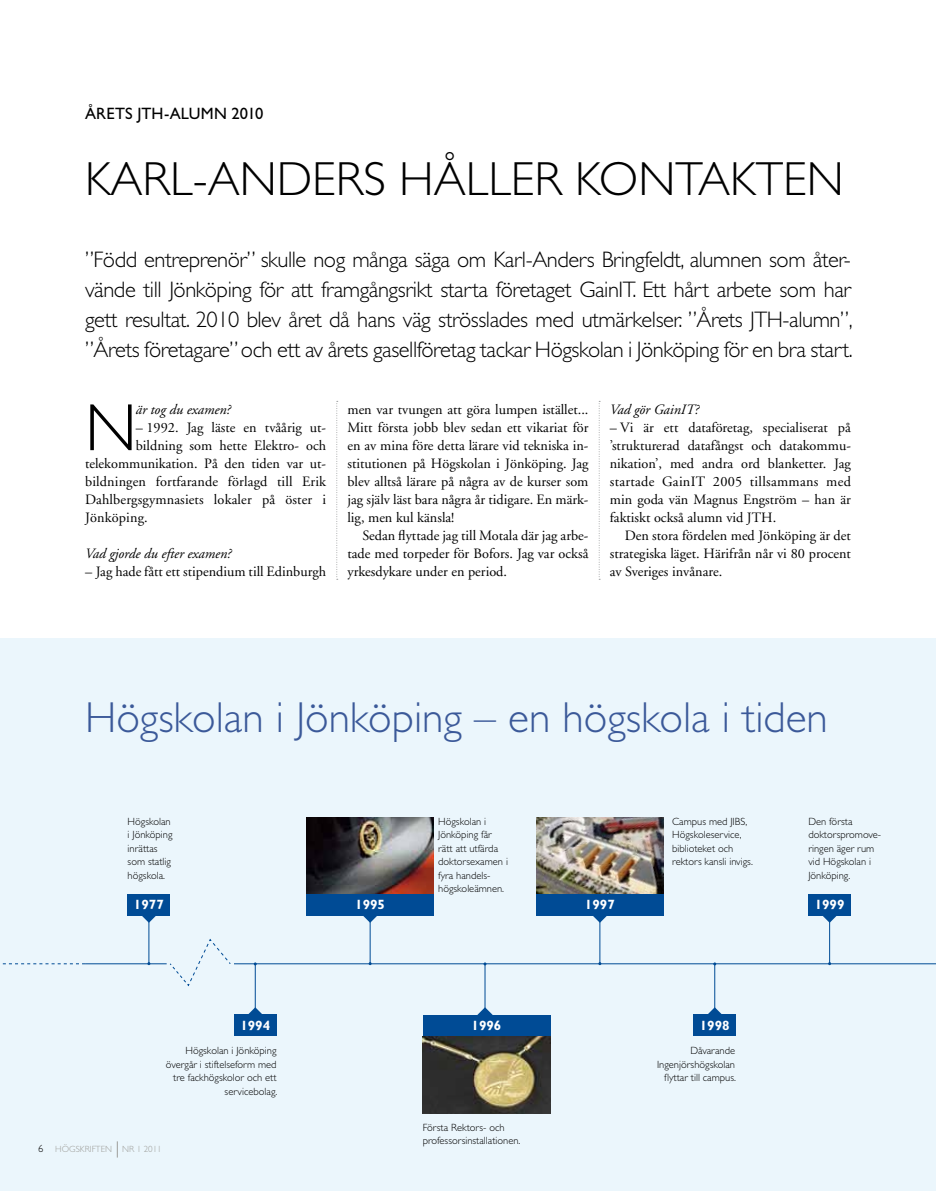
<style>
.page{position:relative;width:936px;height:1191px;background:#fff}
.page>*{position:absolute;margin:0;border:0;box-sizing:border-box;transform-origin:0 0}
.t1{font:300 67.05px "Gill Sans Std";color:#000}
.t2{font:300 48px "Gill Sans Std";color:#000}
.t3{font:300 43.5px "Gill Sans Std";color:#3b5999}
.t4{font:300 22.5px/30px "Gill Sans Std";letter-spacing:-.02em;color:#000;text-align:justify}
.t5{font:16.5px "Gill Sans";color:#000}
.t6{font:14.25px/18px "Adobe Garamond";color:#000;text-align:justify}
.t7{font:italic 14.25px "Adobe Garamond";color:#000}
.t8{font:700 13.5px "Gill Sans Std";color:#fff}
.t9{font:300 10.5px/13.5px "Gill Sans Std";color:#000}
.t10{font:300 9px "Gill Sans Std";color:#9d9d99}
.s1{font-size:10.5px;color:#000}
</style>
<div class="page">
<div style="left:0;top:639px;width:935px;height:552px;background:#ebf6fc"></div>
<hr style="left:370px;top:915px;width:1px;height:48px;background:#004b95">
<hr style="left:148px;top:915px;width:1px;height:48px;background:#004b95">
<hr style="left:599px;top:915px;width:1px;height:48px;background:#004b95">
<hr style="left:829px;top:915px;width:1px;height:48px;background:#004b95">
<img style="left:306px;top:817px;width:128px;height:77px">
<img style="left:536px;top:817px;width:127px;height:77px">
<hr style="left:234px;top:963px;width:701px;height:1px;background:#004b95">
<svg style="left:170px;top:938px;width:61px;height:48px"></svg>
<hr style="left:85px;top:963px;width:82px;height:1px;background:#004b95">
<svg style="left:248px;top:1007px;width:14px;height:7px"></svg>
<svg style="left:478px;top:1007px;width:14px;height:7px"></svg>
<svg style="left:708px;top:1007px;width:14px;height:7px"></svg>
<svg style="left:141px;top:915px;width:15px;height:7px"></svg>
<svg style="left:362px;top:915px;width:16px;height:7px"></svg>
<svg style="left:592px;top:915px;width:15px;height:7px"></svg>
<svg style="left:822px;top:915px;width:15px;height:7px"></svg>
<hr style="left:484px;top:964px;width:1px;height:48px;background:#004b95">
<hr style="left:714px;top:964px;width:1px;height:48px;background:#004b95">
<div style="left:234px;top:1014px;width:42px;height:22px;background:#004b95"></div>
<div style="left:422px;top:1014px;width:128px;height:22px;background:#004b95"></div>
<div style="left:693px;top:1014px;width:43px;height:22px;background:#004b95"></div>
<div style="left:128px;top:894px;width:42px;height:21px;background:#004b95"></div>
<div style="left:306px;top:894px;width:128px;height:21px;background:#004b95"></div>
<div style="left:536px;top:894px;width:127px;height:21px;background:#004b95"></div>
<div style="left:808px;top:894px;width:42px;height:21px;background:#004b95"></div>
<hr style="left:255px;top:964px;width:1px;height:48px;background:#004b95">
<svg style="left:2px;top:963px;width:83px;height:1px"></svg>
<svg style="left:336px;top:401px;width:2px;height:179px"></svg>
<svg style="left:598px;top:401px;width:2px;height:179px"></svg>
<svg style="left:117px;top:1141px;width:1px;height:16px"></svg>
<img style="left:422px;top:1036px;width:128px;height:77px">
<p class="t5" style="left:85px;top:104px;width:21px">ÅRETS</p>
<p class="t5" style="left:137px;top:104px;width:45px">JTH-ALUMN</p>
<p class="t5" style="left:231px;top:104px;width:33px">2010</p>
<h2 class="t2" style="left:85px;top:152px;width:760px">KARL-ANDERS HÅLLER KONTAKTEN</h2>
<p class="t4" style="left:85px;top:245px;width:769px">”Född entreprenör” skulle nog många säga om Karl-Anders Bringfeldt, alumnen som åter&shy;vände till Jönköping för att framgångsrikt starta företaget GainIT. Ett hårt arbete som har gett resultat. 2010 blev året då hans väg strösslades med utmärkelser. ”Årets JTH-alumn”, ”Årets företagare” och ett av årets gasellföretag tackar Högskolan i Jönköping för en bra start.</p>
<h1 class="t1" style="left:85px;top:390px;width:53px">N</h1>
<p class="t7" style="left:136px;top:402px;width:96px">är tog du examen?</p>
<p class="t6" style="left:136px;top:419px;width:192px">– 1992. Jag läste en tvåårig ut-</p>
<p class="t6" style="left:136px;top:437px;width:192px">bildning som hette Elektro- och</p>
<p class="t6" style="left:85px;top:455px;width:242px">telekommunikation. På den tiden var ut-</p>
<p class="t6" style="left:85px;top:473px;width:242px">bildningen fortfarande förlagd till Erik</p>
<p class="t6" style="left:85px;top:491px;width:242px">Dahlbergsgymnasiets lokaler på öster i</p>
<p class="t6" style="left:85px;top:509px;width:64px">Jönköping.</p>
<p class="t7" style="left:85px;top:546px;width:148px">Vad gjorde du efter examen?</p>
<p class="t6" style="left:85px;top:563px;width:242px">– Jag hade fått ett stipendium till Edinburgh</p>
<p class="t6" style="left:347px;top:401px;width:242px">men var tvungen att göra lumpen istället...<br>Mitt första jobb blev sedan ett vikariat för en av mina före detta lärare vid tekniska in&shy;stitutionen på Högskolan i Jönköping. Jag blev alltså lärare på några av de kurser som jag själv läst bara några år tidigare. En märk&shy;lig, men kul känsla!</p>
<p class="t6" style="left:347px;top:527px;width:242px;text-indent:15px">Sedan flyttade jag till Motala där jag arbe&shy;tade med torpeder för Bofors. Jag var också yrkesdykare under en period.</p>
<p class="t7" style="left:609px;top:402px;width:91px">Vad gör GainIT?</p>
<p class="t6" style="left:609px;top:419px;width:242px">– Vi är ett dataföretag, specialiserat på ’strukturerad datafångst och datakommu&shy;nikation’, med andra ord blanketter. Jag startade GainIT 2005 tillsammans med min goda vän Magnus Engström – han är faktiskt också alumn vid JTH.</p>
<p class="t6" style="left:609px;top:527px;width:242px;text-indent:15px">Den stora fördelen med Jönköping är det strategiska läget. Härifrån når vi 80 procent av Sveriges invånare.</p>
<h3 class="t3" style="left:85px;top:693px;width:744px">Högskolan i Jönköping – en högskola i tiden</h3>
<p class="t9" style="left:128px;top:814px;width:46px">Högskolan i Jönköping inrättas som statlig högskola.</p>
<p class="t9" style="left:438px;top:814px;width:71px">Högskolan i<br>Jönköping får rätt att utfärda doktorsexamen i fyra handels&shy;högskoleämnen.</p>
<p class="t9" style="left:672px;top:814px;width:82px">Campus med JIBS,<br>Högskoleservice, biblioteket och rektors kansli invigs.</p>
<p class="t9" style="left:808px;top:814px;width:74px">Den första doktorspromove&shy;ringen äger rum vid Högskolan i<br>Jönköping.</p>
<p class="t8" style="left:134px;top:896px;width:31px">1977</p>
<p class="t8" style="left:355px;top:896px;width:31px">1995</p>
<p class="t8" style="left:585px;top:896px;width:31px">1997</p>
<p class="t8" style="left:814px;top:896px;width:31px">1999</p>
<p class="t8" style="left:240px;top:1017px;width:31px">1994</p>
<p class="t8" style="left:471px;top:1018px;width:31px">1996</p>
<p class="t8" style="left:699px;top:1017px;width:31px">1998</p>
<p class="t9" style="left:166px;top:1044px;width:113px;text-align:right">Högskolan i Jönköping övergår i stiftelseform med tre fackhögskolor och ett servicebolag.</p>
<p class="t10" style="left:38px;top:1144px;width:125px"><span class="s1">6</span> HÖGSKRIFTEN NR 1 2011</p>
<p class="t9" style="left:422px;top:1120px;width:99px">Första Rektors- och professorsinstallationen.</p>
<p class="t9" style="left:657px;top:1044px;width:80px;text-align:right">Dåvarande<br>Ingenjörshögskolan flyttar till campus.</p>
</div>
